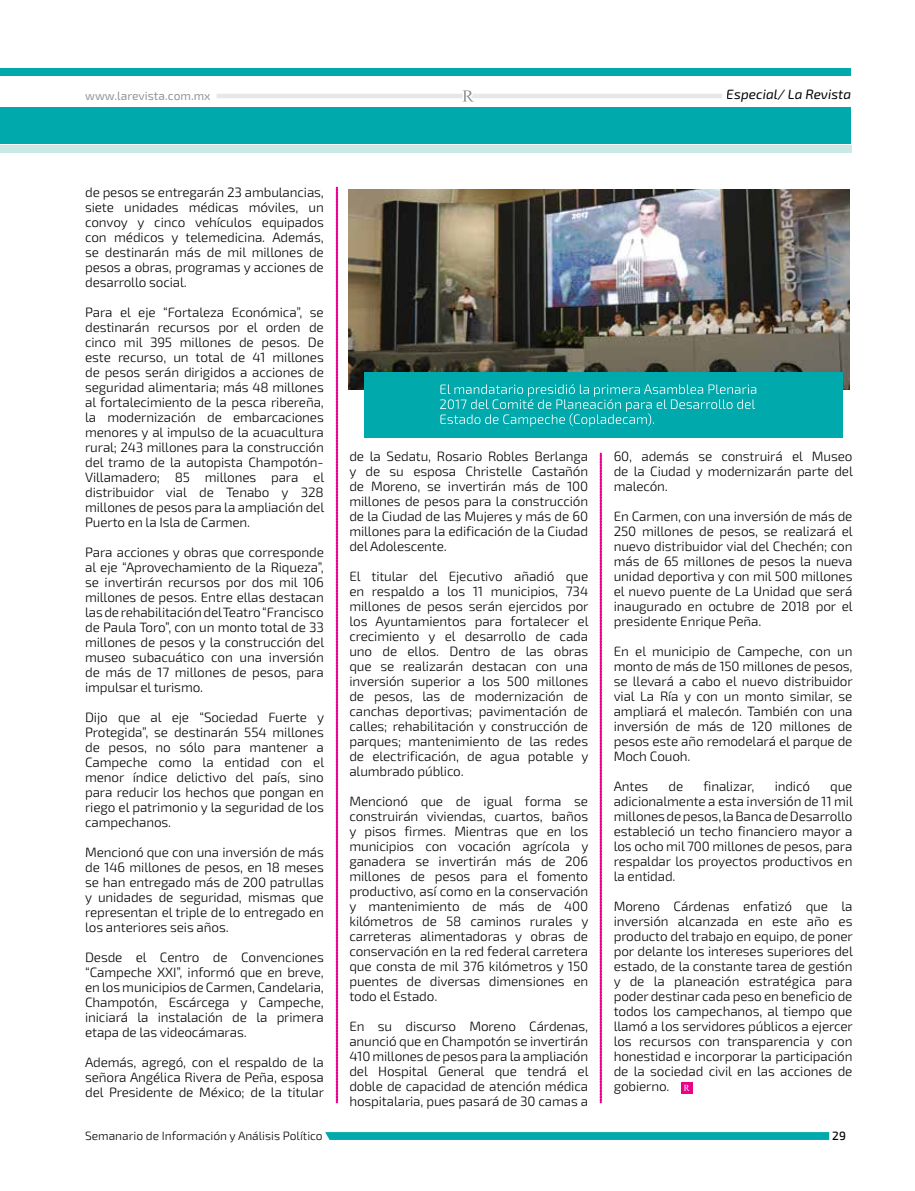
<style>
.page{position:relative;width:915px;height:1191px;background:#fff}
.page>*{position:absolute;margin:0;border:0;box-sizing:border-box;transform-origin:0 0}
.t1{font:300 13.5px/15px "Exo 2";letter-spacing:-.01em;color:#000;text-align:justify}
.t2{font:italic 13.5px "Exo 2";color:#000}
.t3{font:300 12px "Exo 2";color:#000}
.t4{font:12px "Exo 2";color:#939598}
.t5{font:500 12px "Exo 2";color:#000}
</style>
<div class="page">
<hr style="left:474px;top:94px;width:377px;height:4px;background:#e6e7e8">
<hr style="left:216px;top:94px;width:258px;height:4px;background:#e6e7e8">
<svg style="left:462px;top:90px;width:12px;height:12px"></svg>
<svg style="left:325px;top:1132px;width:503px;height:8px;background:#05abad"></svg>
<div style="left:680px;top:1082px;width:12px;height:11px;background:#ec008c"></div>
<svg style="left:683px;top:1084px;width:6px;height:6px"></svg>
<svg style="left:336px;top:187px;width:1px;height:916px"></svg>
<svg style="left:599px;top:453px;width:2px;height:650px"></svg>
<div style="left:0;top:107px;width:850px;height:36px;background:#00aaac"></div>
<div style="left:0;top:145px;width:850px;height:7px;background:#c9e9e6"></div>
<div style="left:0;top:69px;width:850px;height:7px;background:#00aaac"></div>
<div style="left:721px;top:88px;width:134px;height:16px;background:#fff"></div>
<img style="left:349px;top:189px;width:499px;height:200px">
<div style="left:364px;top:372px;width:478px;height:66px;background:#00aaac"></div>
<svg style="left:440px;top:384px;width:316px;height:42px"></svg>
<p class="t4" style="left:85px;top:89px;width:127px">www.larevista.com.mx</p>
<p class="t2" style="left:726px;top:87px;width:126px">Especial/ La Revista</p>
<p class="t1" style="left:85px;top:185px;width:240px">de pesos se entregarán 23 ambulancias, siete unidades médicas móviles, un convoy y cinco vehículos equipados con médicos y telemedicina. Además, se destinarán más de mil millones de pesos a obras, programas y acciones de desarrollo social.</p>
<p class="t1" style="left:85px;top:305px;width:240px">Para el eje “Fortaleza Económica”, se destinarán recursos por el orden de cinco mil 395 millones de pesos. De este recurso, un total de 41 millones de pesos serán dirigidos a acciones de seguridad alimentaria; más 48 millones al fortalecimiento de la pesca ribereña, la modernización de embarcaciones menores y al impulso de la acuacultura rural; 243 millones para la construcción del tramo de la autopista Champotón-Villamadero; 85 millones para el distribuidor vial de Tenabo y 328 millones de pesos para la ampliación del Puerto en la Isla de Carmen.</p>
<p class="t1" style="left:85px;top:545px;width:240px">Para acciones y obras que corresponde al eje “Aprovechamiento de la Riqueza”, se invertirán recursos por dos mil 106 millones de pesos. Entre ellas destacan las de rehabilitación del Teatro “Francisco de Paula Toro”, con un monto total de 33 millones de pesos y la construcción del museo subacuático con una inversión de más de 17 millones de pesos, para impulsar el turismo.</p>
<p class="t1" style="left:85px;top:710px;width:240px">Dijo que al eje “Sociedad Fuerte y Protegida”, se destinarán 554 millones de pesos, no sólo para mantener a Campeche como la entidad con el menor índice delictivo del país, sino para reducir los hechos que pongan en riego el patrimonio y la seguridad de los campechanos.</p>
<p class="t1" style="left:85px;top:845px;width:240px">Mencionó que con una inversión de más de 146 millones de pesos, en 18 meses se han entregado más de 200 patrullas y unidades de seguridad, mismas que representan el triple de lo entregado en los anteriores seis años.</p>
<p class="t1" style="left:85px;top:950px;width:240px">Desde el Centro de Convenciones “Campeche XXI”, informó que en breve, en los municipios de Carmen, Candelaria, Champotón, Escárcega y Campeche, iniciará la instalación de la primera etapa de las videocámaras.</p>
<p class="t1" style="left:85px;top:1055px;width:240px">Además, agregó, con el respaldo de la señora Angélica Rivera de Peña, esposa del Presidente de México; de la titular</p>
<p class="t3" style="left:85px;top:1128px;width:239px">Semanario de Información y Análisis Político</p>
<p class="t1" style="left:349px;top:449px;width:240px">de la Sedatu, Rosario Robles Berlanga y de su esposa Christelle Castañón de Moreno, se invertirán más de 100 millones de pesos para la construcción de la Ciudad de las Mujeres y más de 60 millones para la edificación de la Ciudad del Adolescente.</p>
<p class="t1" style="left:349px;top:569px;width:240px">El titular del Ejecutivo añadió que en respaldo a los 11 municipios, 734 millones de pesos serán ejercidos por los Ayuntamientos para fortalecer el crecimiento y el desarrollo de cada uno de ellos. Dentro de las obras que se realizarán destacan con una inversión superior a los 500 millones de pesos, las de modernización de canchas deportivas; pavimentación de calles; rehabilitación y construcción de parques; mantenimiento de las redes de electrificación, de agua potable y alumbrado público.</p>
<p class="t1" style="left:349px;top:794px;width:240px">Mencionó que de igual forma se construirán viviendas, cuartos, baños y pisos firmes. Mientras que en los municipios con vocación agrícola y ganadera se invertirán más de 206 millones de pesos para el fomento productivo, así como en la conservación y mantenimiento de más de 400 kilómetros de 58 caminos rurales y carreteras alimentadoras y obras de conservación en la red federal carretera que consta de mil 376 kilómetros y 150 puentes de diversas dimensiones en todo el Estado.</p>
<p class="t1" style="left:349px;top:1019px;width:240px">En su discurso Moreno Cárdenas, anunció que en Champotón se invertirán 410 millones de pesos para la ampliación del Hospital General que tendrá el doble de capacidad de atención médica hospitalaria, pues pasará de 30 camas a</p>
<p class="t1" style="left:613px;top:448px;width:240px">60, además se construirá el Museo de la Ciudad y modernizarán parte del malecón.</p>
<p class="t1" style="left:613px;top:508px;width:240px">En Carmen, con una inversión de más de 250 millones de pesos, se realizará el nuevo distribuidor vial del Chechén; con más de 65 millones de pesos la nueva unidad deportiva y con mil 500 millones el nuevo puente de La Unidad que será inaugurado en octubre de 2018 por el presidente Enrique Peña.</p>
<p class="t1" style="left:613px;top:643px;width:240px">En el municipio de Campeche, con un monto de más de 150 millones de pesos, se llevará a cabo el nuevo distribuidor vial La Ría y con un monto similar, se ampliará el malecón. También con una inversión de más de 120 millones de pesos este año remodelará el parque de Moch Couoh.</p>
<p class="t1" style="left:613px;top:778px;width:36px">Antes</p>
<p class="t1" style="left:668px;top:778px;width:16px">de</p>
<p class="t1" style="left:703px;top:778px;width:52px">finalizar,</p>
<p class="t1" style="left:774px;top:778px;width:37px">indicó</p>
<p class="t1" style="left:613px;top:778px;width:240px;text-indent:216px">que adicionalmente a esta inversión de 11 mil millones de pesos, la Banca de Desarrollo estableció un techo financiero mayor a los ocho mil 700 millones de pesos, para respaldar los proyectos productivos en la entidad.</p>
<p class="t1" style="left:613px;top:898px;width:240px">Moreno Cárdenas enfatizó que la inversión alcanzada en este año es producto del trabajo en equipo, de poner por delante los intereses superiores del estado, de la constante tarea de gestión y de la planeación estratégica para poder destinar cada peso en beneficio de todos los campechanos, al tiempo que llamó a los servidores públicos a ejercer los recursos con transparencia y con honestidad e incorporar la participación de la sociedad civil en las acciones de gobierno.</p>
<p class="t5" style="left:832px;top:1128px;width:15px">29</p>
</div>
